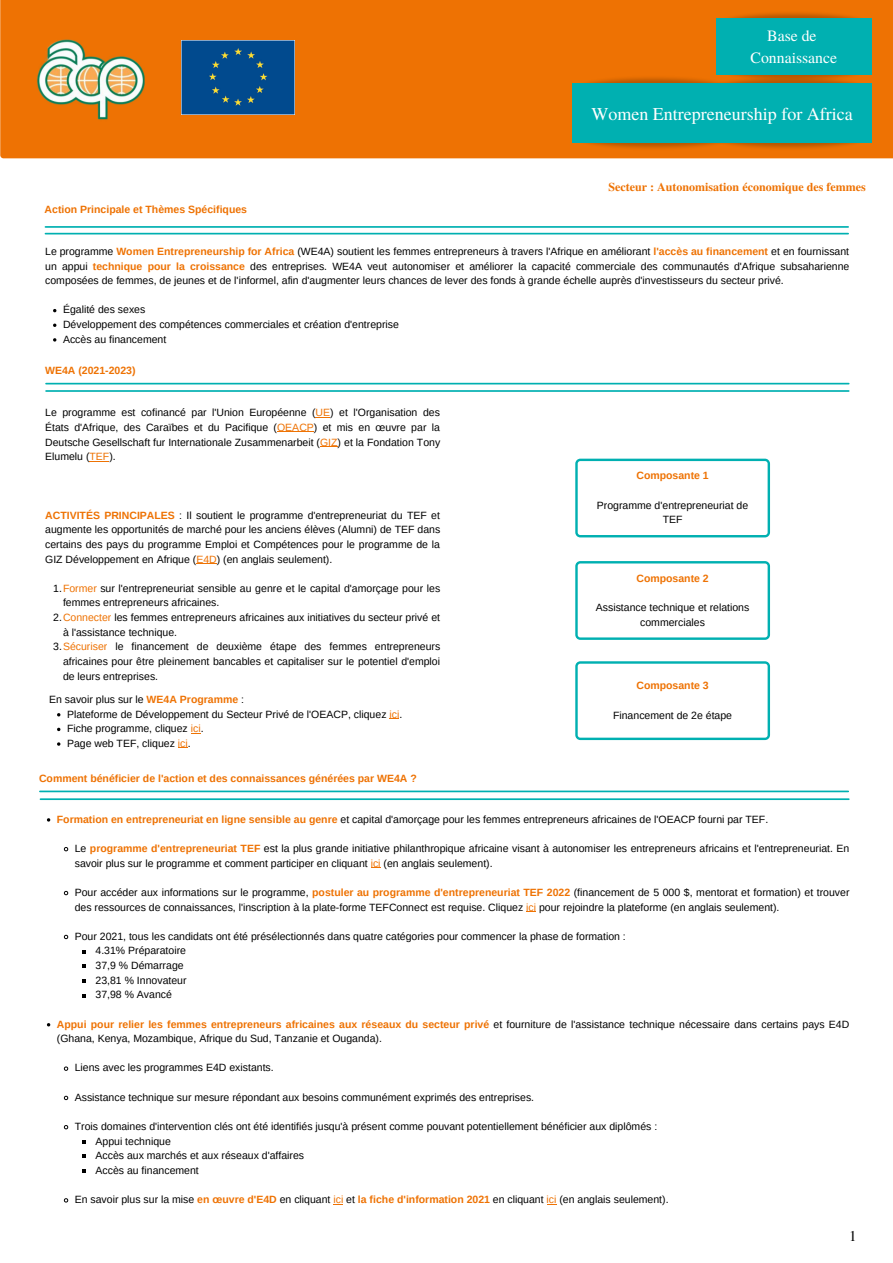
<style>
.page{position:relative;width:893px;height:1263px;background:#fff}
.page>*{position:absolute;margin:0;border:0;box-sizing:border-box;transform-origin:0 0}
.t1{font:18px "Te X Gyre Termes";color:#fff}
.t2{font:15.75px "Te X Gyre Termes";color:#fff}
.t3{font:15px "Te X Gyre Termes";color:#000}
.t4{font:700 12px "Te X Gyre Termes";color:#ee7203}
.t5{font:10.5px/14.6px "Arimo";color:#000}
.t6{font:700 10.5px "Arimo";color:#ee7203}
.s1{font-weight:700;color:#ee7203}
.s2{color:#ee7203}
</style>
<div class="page">
<div style="left:0;top:0;width:893px;height:158px;background:#ee7203"></div>
<hr style="left:45px;top:233px;width:803px;height:1px;background:#00b0b1">
<hr style="left:45px;top:226px;width:803px;height:2px;background:#00b0b1">
<hr style="left:46px;top:390px;width:802px;height:2px;background:#00b0b1">
<hr style="left:46px;top:383px;width:802px;height:1px;background:#00b0b1">
<img style="left:712px;top:3px;width:162px;height:30px">
<div style="left:716px;top:18px;width:155px;height:56px;background:#00b0b1"></div>
<img style="left:738px;top:127px;width:137px;height:31px">
<img style="left:738px;top:68px;width:137px;height:31px">
<div style="left:708px;top:83px;width:163px;height:60px;background:#00b0b1"></div>
<hr style="left:40px;top:798px;width:809px;height:2px;background:#00b0b1">
<img style="left:569px;top:127px;width:169px;height:31px">
<img style="left:569px;top:68px;width:169px;height:31px">
<div style="left:572px;top:83px;width:163px;height:60px;background:#00b0b1"></div>
<img style="left:11px;top:29px;width:157px;height:97px">
<div style="left:181px;top:41px;width:114px;height:73px;background:#014a8e"></div>
<svg style="left:53px;top:338px;width:3px;height:4px"></svg>
<svg style="left:316px;top:417px;width:14px;height:1px"></svg>
<hr style="left:277px;top:431px;width:37px;height:1px;background:#ee7203">
<svg style="left:320px;top:446px;width:17px;height:1px"></svg>
<svg style="left:90px;top:461px;width:19px;height:1px"></svg>
<svg style="left:196px;top:563px;width:21px;height:1px"></svg>
<svg style="left:57px;top:742px;width:3px;height:4px"></svg>
<svg style="left:64px;top:847px;width:4px;height:4px"></svg>
<svg style="left:64px;top:891px;width:4px;height:4px"></svg>
<svg style="left:64px;top:934px;width:4px;height:5px"></svg>
<svg style="left:82px;top:950px;width:4px;height:3px"></svg>
<svg style="left:82px;top:964px;width:4px;height:4px"></svg>
<svg style="left:82px;top:979px;width:4px;height:3px"></svg>
<svg style="left:82px;top:994px;width:4px;height:3px"></svg>
<svg style="left:64px;top:1066px;width:4px;height:5px"></svg>
<svg style="left:64px;top:1095px;width:4px;height:5px"></svg>
<svg style="left:64px;top:1125px;width:4px;height:4px"></svg>
<svg style="left:82px;top:1140px;width:4px;height:3px"></svg>
<svg style="left:82px;top:1155px;width:4px;height:3px"></svg>
<svg style="left:82px;top:1169px;width:4px;height:4px"></svg>
<svg style="left:64px;top:1198px;width:4px;height:5px"></svg>
<hr style="left:40px;top:790px;width:808px;height:2px;background:#00b0b1">
<svg style="left:575px;top:459px;width:195px;height:78px"></svg>
<svg style="left:575px;top:561px;width:195px;height:79px"></svg>
<svg style="left:575px;top:661px;width:195px;height:79px"></svg>
<p class="t2" style="left:767px;top:25px;width:51px">Base de</p>
<p class="t2" style="left:750px;top:46px;width:88px">Connaissance</p>
<p class="t1" style="left:591px;top:101px;width:263px">Women Entrepreneurship for Africa</p>
<p class="t6" style="left:45px;top:204px;width:204px">Action Principale et Thèmes Spécifiques</p>
<p class="t4" style="left:608px;top:177px;width:259px">Secteur : Autonomisation économique des femmes</p>
<p class="t5" style="left:45px;top:244px;width:805px;text-align:justify">Le programme <span class="s1">Women Entrepreneurship for Africa</span> (WE4A) soutient les femmes entrepreneurs à travers l'Afrique en améliorant <span class="s1">l'accès au financement</span> et en fournissant un appui <span class="s1">technique pour la croissance</span> des entreprises. WE4A veut autonomiser et améliorer la capacité commerciale des communautés d'Afrique subsaharienne composées de femmes, de jeunes et de l'informel, afin d'augmenter leurs chances de lever des fonds à grande échelle auprès d'investisseurs du secteur privé.</p>
<p class="t5" style="left:63px;top:302px;width:84px">Égalité des sexes</p>
<p class="t5" style="left:63px;top:317px;width:337px">Développement des compétences commerciales et création d'entreprise</p>
<p class="t5" style="left:63px;top:332px;width:105px">Accès au financement</p>
<p class="t6" style="left:45px;top:364px;width:92px">WE4A (2021-2023)</p>
<p class="t5" style="left:45px;top:405px;width:397px;text-align:justify">Le programme est cofinancé par l'Union Européenne (<span class="s2">UE</span>) et l'Organisation des États d'Afrique, des Caraïbes et du Pacifique (<span class="s2">OEACP</span>) et mis en œuvre par la Deutsche Gesellschaft fur Internationale Zusammenarbeit (<span class="s2">GIZ</span>) et la Fondation Tony Elumelu (<span class="s2">TEF</span>).</p>
<p class="t5" style="left:45px;top:508px;width:397px;text-align:justify"><span class="s1">ACTIVITÉS PRINCIPALES</span> : Il soutient le programme d'entrepreneuriat du TEF et augmente les opportunités de marché pour les anciens élèves (Alumni) de TEF dans certains des pays du programme Emploi et Compétences pour le programme de la GIZ Développement en Afrique (<span class="s2">E4D</span>) (en anglais seulement).</p>
<p class="t5" style="left:63px;top:581px;width:379px;text-indent:-10px">1.<span class="s2">Former</span> sur l'entrepreneuriat sensible au genre et le capital d'amorçage pour les femmes entrepreneurs africaines.</p>
<p class="t5" style="left:63px;top:610px;width:378px;text-indent:-10px">2.<span class="s2">Connecter</span> les femmes entrepreneurs africaines aux initiatives du secteur privé et à l'assistance technique.</p>
<p class="t5" style="left:63px;top:639px;width:379px;text-align:justify;text-indent:-10px">3.<span class="s2">Sécuriser</span> le financement de deuxième étape des femmes entrepreneurs africaines pour être pleinement bancables et capitaliser sur le potentiel d'emploi de leurs entreprises.</p>
<p class="t5" style="left:49px;top:692px;width:196px">En savoir plus sur le <span class="s1">WE4A Programme</span> :</p>
<p class="t5" style="left:67px;top:707px;width:337px">Plateforme de Développement du Secteur Privé de l'OEACP, cliquez <span class="s2">ici</span>.</p>
<p class="t5" style="left:67px;top:721px;width:138px">Fiche programme, cliquez <span class="s2">ici</span>.</p>
<p class="t5" style="left:67px;top:736px;width:125px">Page web TEF, cliquez <span class="s2">ici</span>.</p>
<p class="t6" style="left:39px;top:772px;width:379px">Comment bénéficier de l'action et des connaissances générées par WE4A ?</p>
<p class="t6" style="left:636px;top:470px;width:74px">Composante 1</p>
<p class="t5" style="left:597px;top:498px;width:153px;text-align:center">Programme d'entrepreneuriat de<br>TEF</p>
<p class="t6" style="left:636px;top:572px;width:74px">Composante 2</p>
<p class="t5" style="left:596px;top:600px;width:155px;text-align:center">Assistance technique et relations commerciales</p>
<p class="t6" style="left:636px;top:680px;width:74px">Composante 3</p>
<p class="t5" style="left:613px;top:708px;width:121px">Financement de 2e étape</p>
<p class="t5" style="left:57px;top:812px;width:713px"><span class="s1">Formation en entrepreneuriat en ligne sensible au genre</span> et capital d'amorçage pour les femmes entrepreneurs africaines de l'OEACP fourni par TEF.</p>
<p class="t5" style="left:75px;top:841px;width:776px">Le <span class="s1">programme d'entrepreneuriat TEF</span> est la plus grande initiative philanthropique africaine visant à autonomiser les entrepreneurs africains et l'entrepreneuriat. En savoir plus sur le programme et comment participer en cliquant <span class="s2">ici</span> (en anglais seulement).</p>
<p class="t5" style="left:75px;top:885px;width:776px">Pour accéder aux informations sur le programme, <span class="s1">postuler au programme d'entrepreneuriat TEF 2022</span> (financement de 5 000 $, mentorat et formation) et trouver des ressources de connaissances, l'inscription à la plate-forme TEFConnect est requise. Cliquez <span class="s2">ici</span> pour rejoindre la plateforme (en anglais seulement).</p>
<p class="t5" style="left:75px;top:929px;width:552px">Pour 2021, tous les candidats ont été présélectionnés dans quatre catégories pour commencer la phase de formation :</p>
<p class="t5" style="left:96px;top:943px;width:92px">4.31% Préparatoire</p>
<p class="t5" style="left:96px;top:958px;width:90px">37,9 % Démarrage</p>
<p class="t5" style="left:96px;top:973px;width:93px">23,81 % Innovateur</p>
<p class="t5" style="left:96px;top:987px;width:78px">37,98 % Avancé</p>
<p class="t5" style="left:57px;top:1016px;width:794px"><span class="s1">Appui pour relier les femmes entrepreneurs africaines aux réseaux du secteur privé</span> et fourniture de l'assistance technique nécessaire dans certains pays E4D (Ghana, Kenya, Mozambique, Afrique du Sud, Tanzanie et Ouganda).</p>
<p class="t5" style="left:75px;top:1060px;width:200px">Liens avec les programmes E4D existants.</p>
<p class="t5" style="left:75px;top:1090px;width:461px">Assistance technique sur mesure répondant aux besoins communément exprimés des entreprises.</p>
<p class="t5" style="left:75px;top:1119px;width:584px">Trois domaines d'intervention clés ont été identifiés jusqu'à présent comme pouvant potentiellement bénéficier aux diplômés :</p>
<p class="t5" style="left:96px;top:1134px;width:77px">Appui technique</p>
<p class="t5" style="left:96px;top:1148px;width:210px">Accès aux marchés et aux réseaux d'affaires</p>
<p class="t5" style="left:96px;top:1163px;width:105px">Accès au financement</p>
<p class="t5" style="left:75px;top:1192px;width:595px">En savoir plus sur la mise <span class="s1">en œuvre d'E4D</span> en cliquant <span class="s2">ici</span> et <span class="s1">la fiche d'information 2021</span> en cliquant <span class="s2">ici</span> (en anglais seulement).</p>
<p class="t3" style="left:849px;top:1225px;width:9px">1</p>
</div>
